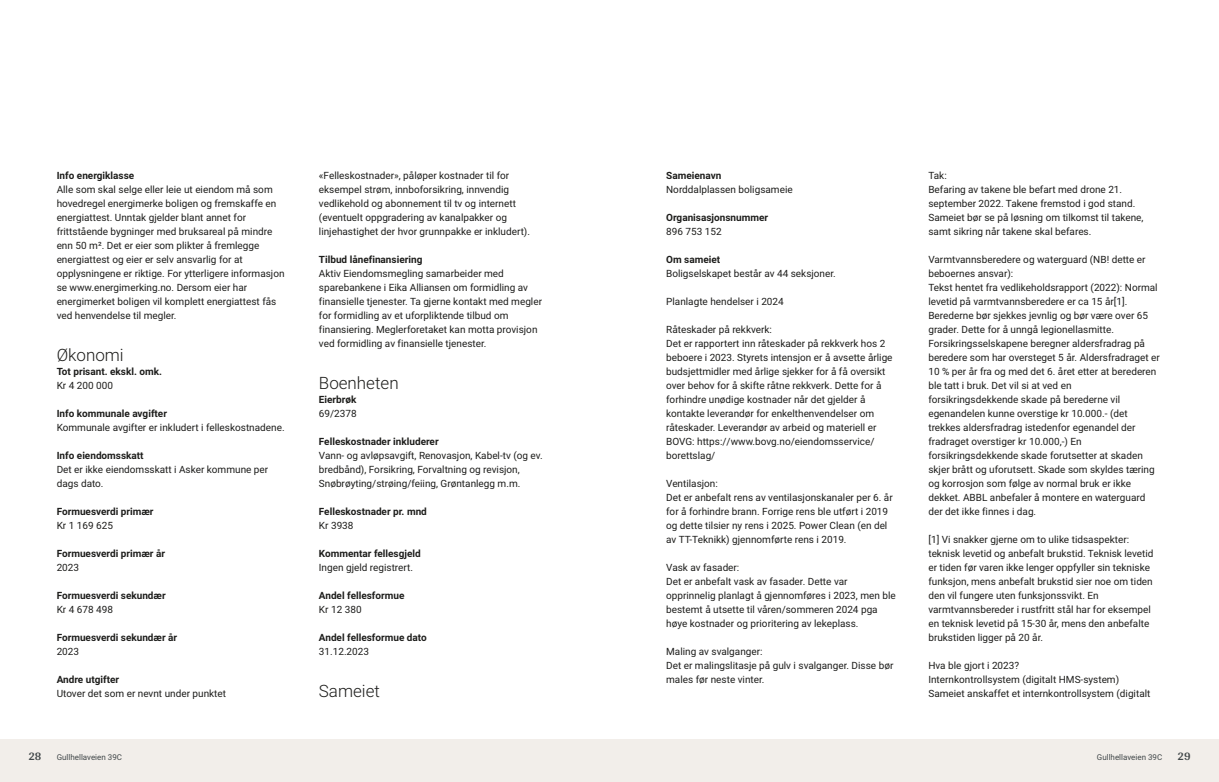
<style>
.page{position:relative;width:1219px;height:782px;background:#fff}
.page>*{position:absolute;margin:0;border:0;box-sizing:border-box;transform-origin:0 0}
.t1{font:300 17px "Roboto Vitec";color:#1d1d1b}
.t2{font:700 12px "Arya";color:#414749}
.t3{font:10px/14px "Roboto Vitec";color:#1d1d1b}
.t4{font:700 10px "Roboto Vitec";color:#1d1d1b}
.t5{font:8px "Roboto Vitec";color:#414749}
</style>
<div class="page">
<div style="left:0;top:739px;width:612px;height:42px;background:#f2eeea"></div>
<div style="left:607px;top:739px;width:612px;height:42px;background:#f2eeea"></div>
<p class="t4" style="left:57px;top:168px;width:79px">Info energiklasse</p>
<p class="t3" style="left:57px;top:181px;width:229px">Alle som skal selge eller leie ut eiendom må som hovedregel energimerke boligen og fremskaffe en energiattest. Unntak gjelder blant annet for frittstående bygninger med bruksareal på mindre enn 50 m². Det er eier som plikter å fremlegge energiattest og eier er selv ansvarlig for at opplysningene er riktige. For ytterligere informasjon se www.energimerking.no. Dersom eier har energimerket boligen vil komplett energiattest fås ved henvendelse til megler.</p>
<h1 class="t1" style="left:57px;top:342px;width:69px">Økonomi</h1>
<p class="t4" style="left:57px;top:364px;width:107px">Tot prisant. ekskl. omk.</p>
<p class="t3" style="left:57px;top:377px;width:58px">Kr 4 200 000</p>
<p class="t4" style="left:57px;top:406px;width:112px">Info kommunale avgifter</p>
<p class="t3" style="left:57px;top:419px;width:229px">Kommunale avgifter er inkludert i felleskostnadene.</p>
<p class="t4" style="left:57px;top:448px;width:88px">Info eiendomsskatt</p>
<p class="t3" style="left:57px;top:461px;width:213px">Det er ikke eiendomsskatt i Asker kommune per dags dato.</p>
<p class="t4" style="left:57px;top:504px;width:98px">Formuesverdi primær</p>
<p class="t3" style="left:57px;top:517px;width:58px">Kr 1 169 625</p>
<p class="t4" style="left:57px;top:546px;width:110px">Formuesverdi primær år</p>
<p class="t3" style="left:57px;top:559px;width:24px">2023</p>
<p class="t4" style="left:57px;top:588px;width:111px">Formuesverdi sekundær</p>
<p class="t3" style="left:57px;top:601px;width:58px">Kr 4 678 498</p>
<p class="t4" style="left:57px;top:630px;width:122px">Formuesverdi sekundær år</p>
<p class="t3" style="left:57px;top:643px;width:24px">2023</p>
<p class="t4" style="left:57px;top:672px;width:64px">Andre utgifter</p>
<p class="t3" style="left:57px;top:685px;width:171px">Utover det som er nevnt under punktet</p>
<p class="t2" style="left:28px;top:749px;width:15px">28</p>
<p class="t5" style="left:57px;top:751px;width:67px">Gullhellaveien 39C</p>
<p class="t3" style="left:319px;top:167px;width:213px">«Felleskostnader», påløper kostnader til for eksempel strøm, innboforsikring, innvendig vedlikehold og abonnement til tv og internett (eventuelt oppgradering av kanalpakker og linjehastighet der hvor grunnpakke er inkludert).</p>
<p class="t4" style="left:319px;top:252px;width:105px">Tilbud lånefinansiering</p>
<p class="t3" style="left:319px;top:265px;width:225px">Aktiv Eiendomsmegling samarbeider med sparebankene i Eika Alliansen om formidling av finansielle tjenester. Ta gjerne kontakt med megler for formidling av et uforpliktende tilbud om finansiering. Meglerforetaket kan motta provisjon ved formidling av finansielle tjenester.</p>
<h1 class="t1" style="left:319px;top:370px;width:81px">Boenheten</h1>
<p class="t4" style="left:319px;top:392px;width:39px">Eierbrøk</p>
<p class="t3" style="left:319px;top:405px;width:39px">69/2378</p>
<p class="t4" style="left:319px;top:434px;width:121px">Felleskostnader inkluderer</p>
<p class="t3" style="left:319px;top:447px;width:225px">Vann‑ og avløpsavgift, Renovasjon, Kabel‑tv (og ev. bredbånd), Forsikring, Forvaltning og revisjon,<br>Snøbrøyting/strøing/feiing, Grøntanlegg m.m.</p>
<p class="t4" style="left:319px;top:504px;width:110px">Felleskostnader pr. mnd</p>
<p class="t3" style="left:319px;top:517px;width:36px">Kr 3938</p>
<p class="t4" style="left:319px;top:546px;width:103px">Kommentar fellesgjeld</p>
<p class="t3" style="left:319px;top:559px;width:96px">Ingen gjeld registrert.</p>
<p class="t4" style="left:319px;top:588px;width:87px">Andel fellesformue</p>
<p class="t3" style="left:319px;top:601px;width:44px">Kr 12 380</p>
<p class="t4" style="left:319px;top:630px;width:109px">Andel fellesformue dato</p>
<p class="t3" style="left:319px;top:643px;width:52px">31.12.2023</p>
<h1 class="t1" style="left:319px;top:678px;width:63px">Sameiet</h1>
<p class="t4" style="left:666px;top:168px;width:57px">Sameienavn</p>
<p class="t3" style="left:666px;top:181px;width:128px">Norddalplassen boligsameie</p>
<p class="t4" style="left:666px;top:210px;width:103px">Organisasjonsnummer</p>
<p class="t3" style="left:666px;top:223px;width:57px">896 753 152</p>
<p class="t4" style="left:666px;top:252px;width:56px">Om sameiet</p>
<p class="t3" style="left:666px;top:265px;width:171px">Boligselskapet består av 44 seksjoner.</p>
<p class="t3" style="left:666px;top:293px;width:119px">Planlagte hendelser i 2024</p>
<p class="t3" style="left:666px;top:321px;width:228px">Råteskader på rekkverk:<br>Det er rapportert inn råteskader på rekkverk hos 2 beboere i 2023. Styrets intensjon er å avsette årlige budsjettmidler med årlige sjekker for å få oversikt over behov for å skifte råtne rekkverk. Dette for å forhindre unødige kostnader når det gjelder å kontakte leverandør for enkelthenvendelser om råteskader. Leverandør av arbeid og materiell er BOVG: https://www.bovg.no/eiendomsservice/ borettslag/</p>
<p class="t3" style="left:666px;top:475px;width:228px">Ventilasjon:<br>Det er anbefalt rens av ventilasjonskanaler per 6. år for å forhindre brann. Forrige rens ble utført i 2019 og dette tilsier ny rens i 2025. Power Clean (en del av TT‑Teknikk) gjennomførte rens i 2019.</p>
<p class="t3" style="left:666px;top:559px;width:231px">Vask av fasader:<br>Det er anbefalt vask av fasader. Dette var opprinnelig planlagt å gjennomføres i 2023, men ble bestemt å utsette til våren/sommeren 2024 pga høye kostnader og prioritering av lekeplass.</p>
<p class="t3" style="left:666px;top:643px;width:229px">Maling av svalganger:<br>Det er malingslitasje på gulv i svalganger. Disse bør males før neste vinter.</p>
<p class="t3" style="left:928px;top:167px;width:217px">Tak:<br>Befaring av takene ble befart med drone 21. september 2022. Takene fremstod i god stand.<br>Sameiet bør se på løsning om tilkomst til takene, samt sikring når takene skal befares.</p>
<p class="t3" style="left:928px;top:251px;width:233px">Varmtvannsberedere og waterguard (NB! dette er beboernes ansvar):<br>Tekst hentet fra vedlikeholdsrapport (2022): Normal levetid på varmtvannsberedere er ca 15 år[1].<br>Berederne bør sjekkes jevnlig og bør være over 65 grader. Dette for å unngå legionellasmitte.<br>Forsikringsselskapene beregner aldersfradrag på beredere som har oversteget 5 år. Aldersfradraget er 10 % per år fra og med det 6. året etter at berederen ble tatt i bruk. Det vil si at ved en forsikringsdekkende skade på berederne vil egenandelen kunne overstige kr 10.000.‑ (det trekkes aldersfradrag istedenfor egenandel der fradraget overstiger kr 10.000,‑) En forsikringsdekkende skade forutsetter at skaden skjer brått og uforutsett. Skade som skyldes tæring og korrosjon som følge av normal bruk er ikke dekket. ABBL anbefaler å montere en waterguard der det ikke finnes i dag.</p>
<p class="t3" style="left:928px;top:531px;width:227px">[1] Vi snakker gjerne om to ulike tidsaspekter: teknisk levetid og anbefalt brukstid. Teknisk levetid er tiden før varen ikke lenger oppfyller sin tekniske funksjon, mens anbefalt brukstid sier noe om tiden den vil fungere uten funksjonssvikt. En varmtvannsbereder i rustfritt stål har for eksempel en teknisk levetid på 15‑30 år, mens den anbefalte brukstiden ligger på 20 år.</p>
<p class="t3" style="left:928px;top:657px;width:224px">Hva ble gjort i 2023?<br>Internkontrollsystem (digitalt HMS‑system)<br>Sameiet anskaffet et internkontrollsystem (digitalt</p>
<p class="t5" style="left:1097px;top:751px;width:67px">Gullhellaveien 39C</p>
<p class="t2" style="left:1177px;top:749px;width:15px">29</p>
</div>
